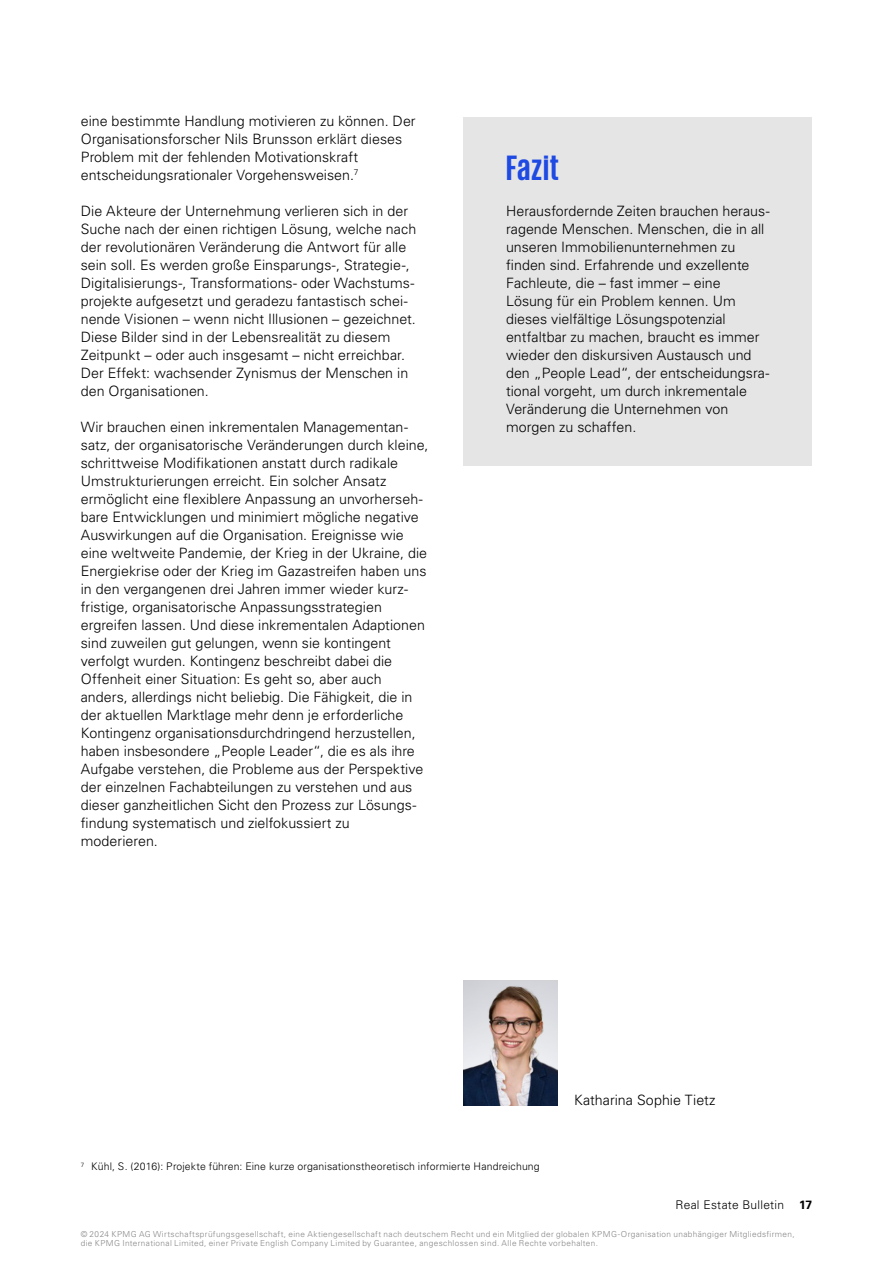
<style>
.page{position:relative;width:893px;height:1263px;background:#fff}
.page>*{position:absolute;margin:0;border:0;box-sizing:border-box;transform-origin:0 0}
.Infobox_Headline_Cobalt___KPMG_Bold_24pt{font:700 36px "KPMG";letter-spacing:.02em;color:#1e49e2}
.Copytext_schwarz___Univers_Light{font:300 14.25px/18px "Univers LT Std";color:#000}
.Titel_Zusätzliche_Informationen_weiss___{font:300 14.25px "Univers LT Std";letter-spacing:.005em;color:#000}
.t1{font:300 12px "Univers LT Std";letter-spacing:.02em;color:#000}
.t2{font:300 10.5px "Univers LT Std";letter-spacing:.01em;color:#000}
.t3{font:300 8.25px/9px "Univers LT Std";letter-spacing:.045em;color:#878787}
.s1{font-weight:700}
</style>
<div class="page">
<div style="left:463px;top:118px;width:349px;height:348px;background:#e5e5e5"></div>
<img style="left:463px;top:980px;width:94px;height:125px">
<p class="Copytext_schwarz___Univers_Light" style="left:81px;top:112px;width:336px">eine bestimmte Handlung motivieren zu können. Der Organisationsforscher Nils Brunsson erklärt dieses Problem mit der fehlenden Motivationskraft entscheidungsrationaler Vorgehensweisen.<sup>7</sup></p>
<p class="Copytext_schwarz___Univers_Light" style="left:81px;top:202px;width:337px">Die Akteure der Unternehmung verlieren sich in der Suche nach der einen richtigen Lösung, welche nach der revolutionären Veränderung die Antwort für alle sein soll. Es werden große Einsparungs-, Strategie-, Digitalisierungs-, Transformations- oder Wachstums&shy;projekte aufgesetzt und geradezu fantastisch schei&shy;nende Visionen – wenn nicht Illusionen – gezeichnet.<br>Diese Bilder sind in der Lebensrealität zu diesem Zeitpunkt – oder auch insgesamt – nicht erreichbar.<br>Der Effekt: wachsender Zynismus der Menschen in den Organisationen.</p>
<p class="Copytext_schwarz___Univers_Light" style="left:81px;top:418px;width:349px">Wir brauchen einen inkrementalen Managementan&shy;satz, der organisatorische Veränderungen durch kleine, schrittweise Modifikationen anstatt durch radikale Umstrukturierungen erreicht. Ein solcher Ansatz ermöglicht eine flexiblere Anpassung an unvorherseh&shy;bare Entwicklungen und minimiert mögliche negative Auswirkungen auf die Organisation. Ereignisse wie eine weltweite Pandemie, der Krieg in der Ukraine, die Energiekrise oder der Krieg im Gazastreifen haben uns in den vergangenen drei Jahren immer wieder kurz&shy;fristige, organisatorische Anpassungsstrategien ergreifen lassen. Und diese inkrementalen Adaptionen sind zuweilen gut gelungen, wenn sie kontingent verfolgt wurden. Kontingenz beschreibt dabei die Offenheit einer Situation: Es geht so, aber auch anders, allerdings nicht beliebig. Die Fähigkeit, die in der aktuellen Marktlage mehr denn je erforderliche Kontingenz organisationsdurchdringend herzustellen, haben insbesondere „People Leader“, die es als ihre Aufgabe verstehen, die Probleme aus der Perspektive der einzelnen Fachabteilungen zu verstehen und aus dieser ganzheitlichen Sicht den Prozess zur Lösungs&shy;findung systematisch und zielfokussiert zu moderieren.</p>
<p class="Infobox_Headline_Cobalt___KPMG_Bold_24pt" style="left:506px;top:150px;width:54px">Fazit</p>
<p class="Copytext_schwarz___Univers_Light" style="left:506px;top:202px;width:265px">Herausfordernde Zeiten brauchen heraus&shy;ragende Menschen. Menschen, die in all unseren Immobilienunternehmen zu finden sind. Erfahrende und exzellente Fachleute, die – fast immer – eine Lösung für ein Problem kennen. Um dieses vielfältige Lösungspotenzial entfaltbar zu machen, braucht es immer wieder den diskursiven Austausch und den „People Lead“, der entscheidungsra&shy;tional vorgeht, um durch inkrementale Veränderung die Unternehmen von morgen zu schaffen.</p>
<p class="Titel_Zusätzliche_Informationen_weiss___" style="left:574px;top:1092px;width:143px">Katharina Sophie Tietz</p>
<p class="t2" style="left:81px;top:1160px;width:460px"><sup>7</sup> Kühl, S. (2016): Projekte führen: Eine kurze organisationstheoretisch informierte Handreichung</p>
<p class="t1" style="left:675px;top:1197px;width:138px">Real Estate Bulletin <span class="s1">17</span></p>
<p class="t3" style="left:81px;top:1229px;width:715px">© 2024 KPMG AG Wirtschaftsprüfungsgesellschaft, eine Aktiengesellschaft nach deutschem Recht und ein Mitglied der globalen KPMG-Organisation unabhängiger Mitgliedsfirmen, die KPMG International Limited, einer Private English Company Limited by Guarantee, angeschlossen sind. Alle Rechte vorbehalten.</p>
</div>
